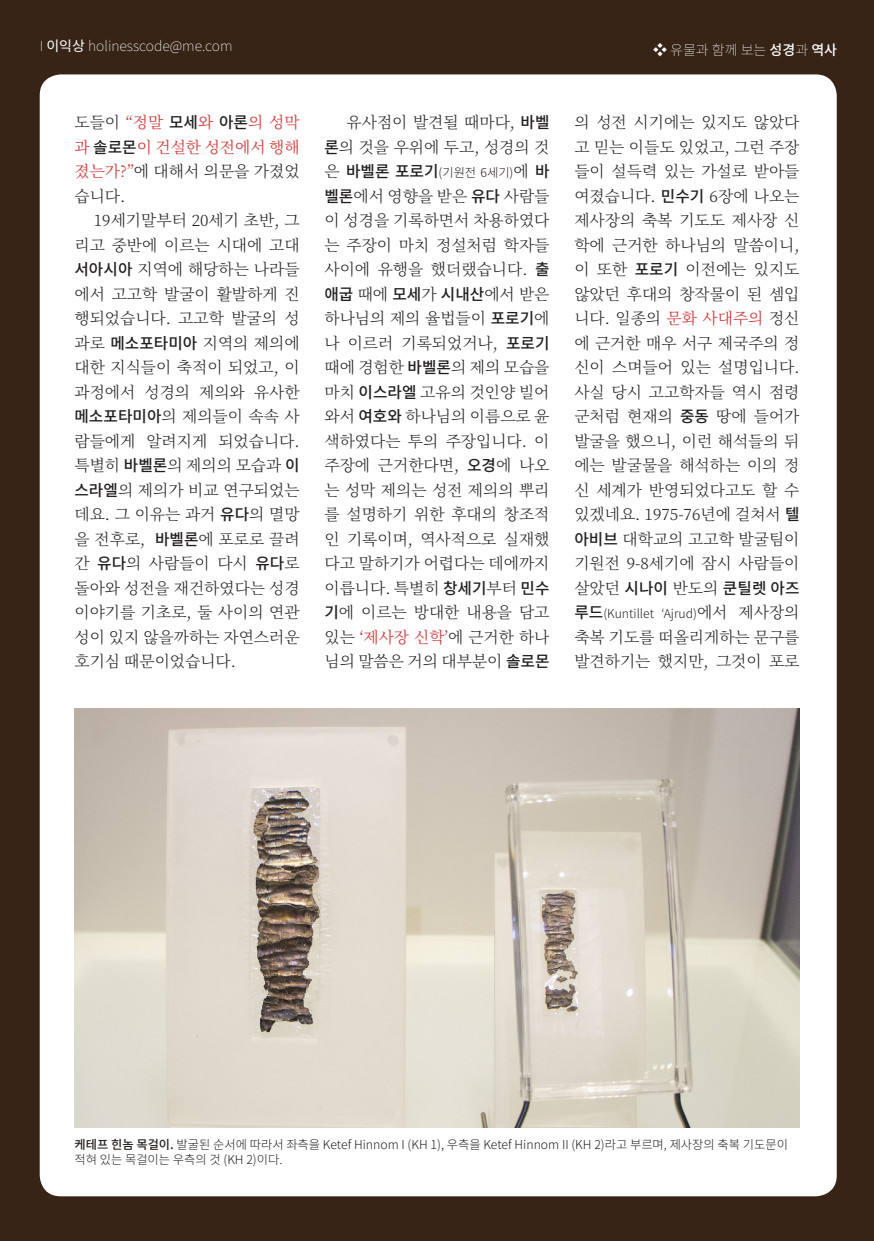
<style>
.page{position:relative;width:874px;height:1241px;background:#fff}
.page>*{position:absolute;margin:0;border:0;box-sizing:border-box;transform-origin:0 0}
.t1{font:300 15.75px/24.5px "Noto Serif CJ Kkr";color:#231f20;text-align:justify}
.t2{font:15.75px/24.5px "Noto Serif CJ Kkr";color:#ce3e42;text-align:justify}
.t3{font:100 14px "Noto Sans CJ Kkr";color:#fff}
.t4{font:300 12.25px/14.7px "Noto Sans CJ Kkr";color:#241e1b}
.s1{font-weight:400}
.s2{font-weight:500}
.s3{font-weight:300;color:#231f20}
.s4{font-family:"Noto Sans CJ Kkr";font-weight:500;color:#231f20}
.s5{font-family:"Noto Sans CJ Kkr";font-weight:500}
.s6{font-family:"Noto Serif CJ Kkr";font-size:15.75px;color:#231f20}
.s7{font-weight:500;font-size:15.75px;color:#231f20}
.s8{font-weight:400;color:#ce3e42}
</style>
<div class="page">
<div style="left:0;top:0;width:873px;height:1240px;background:#372416"></div>
<div style="left:40px;top:74px;width:796px;height:1122px;background:#fff;border-radius:21px"></div>
<img style="left:74px;top:708px;width:725px;height:418px">
<p class="t3" style="left:40px;top:38px;width:194px">I <span class="s1">이익상</span> holinesscode@me.com</p>
<p class="t3" style="left:652px;top:41px;width:185px">❖ 유물과 함께 보는 <span class="s2">성경</span>과 <span class="s2">역사</span></p>
<p class="t2" style="left:74px;top:110px;width:226px"><span class="s3">도들이</span> “정말 <span class="s4">모세</span>와 <span class="s4">아론</span>의 성막 과 <span class="s4">솔로몬</span>이 건설한 성전에서 행해 졌는가?”<span class="s3">에 대해서 의문을 가졌었 습니다.</span></p>
<p class="t1" style="left:74px;top:208px;width:226px;text-indent:19px">19세기말부터 20세기 초반, 그 리고 중반에 이르는 시대에 고대 <span class="s5">서아시아</span> 지역에 해당하는 나라들 에서 고고학 발굴이 활발하게 진 행되었습니다. 고고학 발굴의 성 과로 <span class="s5">메소포타미아</span> 지역의 제의에 대한 지식들이 축적이 되었고, 이 과정에서 성경의 제의와 유사한 <span class="s5">메소포타미아</span>의 제의들이 속속 사 람들에게 알려지게 되었습니다. 특별히 <span class="s5">바벨론</span>의 제의의 모습과 <span class="s5">이 스라엘</span>의 제의가 비교 연구되었는 데요. 그 이유는 과거 <span class="s5">유다</span>의 멸망 을 전후로, <span class="s5">바벨론</span>에 포로로 끌려 간 <span class="s5">유다</span>의 사람들이 다시 <span class="s5">유다</span>로 돌아와 성전을 재건하였다는 성경 이야기를 기초로, 둘 사이의 연관 성이 있지 않을까하는 자연스러운 호기심 때문이었습니다.</p>
<p class="t1" style="left:324px;top:110px;width:226px;text-align:right">유사점이 발견될 때마다, <span class="s5">바벨 론</span>의 것을 우위에 두고, 성경의 것</p>
<p class="t4" style="left:324px;top:165px;width:226px"><span class="s6">은</span> <span class="s7">바벨론 포로기</span>(기원전 6세기)<span class="s6">에</span> <span class="s7">바</span></p>
<p class="t1" style="left:324px;top:184px;width:226px"><span class="s5">벨론</span>에서 영향을 받은 <span class="s5">유다</span> 사람들 이 성경을 기록하면서 차용하였다 는 주장이 마치 정설처럼 학자들 사이에 유행을 했더랬습니다. <span class="s5">출 애굽</span> 때에 <span class="s5">모세</span>가 <span class="s5">시내산</span>에서 받은 하나님의 제의 율법들이 <span class="s5">포로기</span>에 나 이르러 기록되었거나, <span class="s5">포로기 </span>때에 경험한 <span class="s5">바벨론</span>의 제의 모습을 마치 <span class="s5">이스라엘</span> 고유의 것인양 빌어 와서 <span class="s5">여호와</span> 하나님의 이름으로 윤 색하였다는 투의 주장입니다. 이 주장에 근거한다면, <span class="s5">오경</span>에 나오 는 성막 제의는 성전 제의의 뿌리 를 설명하기 위한 후대의 창조적 인 기록이며, 역사적으로 실재했 다고 말하기가 어렵다는 데에까지 이릅니다. 특별히 <span class="s5">창세기</span>부터 <span class="s5">민수 기</span>에 이르는 방대한 내용을 담고 있는 <span class="s8">‘제사장 신학’</span>에 근거한 하나 님의 말씀은 거의 대부분이 <span class="s5">솔로몬</span></p>
<p class="t1" style="left:574px;top:110px;width:226px">의 성전 시기에는 있지도 않았다 고 믿는 이들도 있었고, 그런 주장 들이 설득력 있는 가설로 받아들 여졌습니다. <span class="s5">민수기</span> 6장에 나오는 제사장의 축복 기도도 제사장 신 학에 근거한 하나님의 말씀이니, 이 또한 <span class="s5">포로기</span> 이전에는 있지도 않았던 후대의 창작물이 된 셈입 니다. 일종의 <span class="s8">문화 사대주의</span> 정신 에 근거한 매우 서구 제국주의 정 신이 스며들어 있는 설명입니다. 사실 당시 고고학자들 역시 점령 군처럼 현재의 <span class="s5">중동</span> 땅에 들어가 발굴을 했으니, 이런 해석들의 뒤 에는 발굴물을 해석하는 이의 정 신 세계가 반영되었다고도 할 수 있겠네요. 1975-76년에 걸쳐서 <span class="s5">텔 아비브</span> 대학교의 고고학 발굴팀이 기원전 9-8세기에 잠시 사람들이 살았던 <span class="s5">시나이</span> 반도의 <span class="s5">쿤틸렛 아즈</span></p>
<p class="t4" style="left:574px;top:606px;width:226px"><span class="s7">루드</span>(Kuntillet ‘Ajrud)<span class="s6">에서 제사장의</span></p>
<p class="t1" style="left:574px;top:625px;width:226px">축복 기도를 떠올리게하는 문구를 발견하기는 했지만, 그것이 포로</p>
<p class="t4" style="left:74px;top:1137px;width:714px"><span class="s2">케테프 힌놈 목걸이.</span> 발굴된 순서에 따라서 좌측을 Ketef Hinnom I (KH 1), 우측을 Ketef Hinnom II (KH 2)라고 부르며, 제사장의 축복 기도문이 적혀 있는 목걸이는 우측의 것 (KH 2)이다.</p>
</div>
